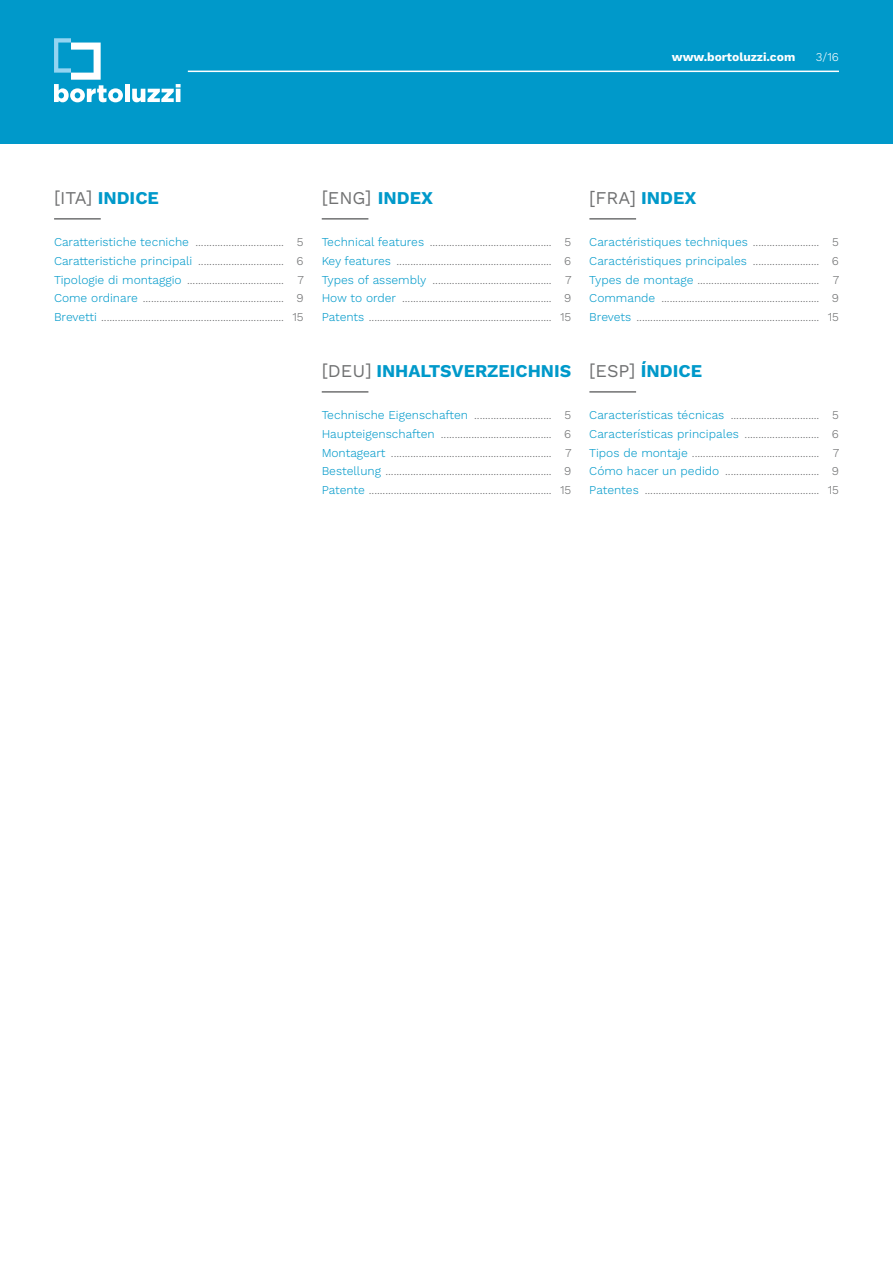
<style>
.page{position:relative;width:893px;height:1263px;background:#fff}
.page>*{position:absolute;margin:0;border:0;box-sizing:border-box;transform-origin:0 0}
.t1{font:700 18px "Work Sans";color:#0099ca}
.t2{font:18px "Work Sans";color:#707172}
.t3{font:300 12px/18.6px "Work Sans";color:#707172;text-align:justify}
.t4{font:700 12px "Work Sans";color:#fff}
.t5{font:300 12px "Work Sans";color:#fff}
.s1{font-weight:400;color:#707172}
.s2{color:#0099ca}
.s3{font-weight:700;color:#0099ca}
</style>
<div class="page">
<div style="left:0;top:0;width:893px;height:144px;background:#0099ca"></div>
<svg style="left:54px;top:38px;width:69px;height:64px"></svg>
<div style="left:125px;top:84px;width:5px;height:18px;background:#fff"></div>
<svg style="left:132px;top:84px;width:49px;height:18px"></svg>
<hr style="left:188px;top:71px;width:651px;height:1px;background:#fff">
<hr style="left:54px;top:218px;width:47px;height:2px;background:#707172">
<hr style="left:322px;top:218px;width:46px;height:2px;background:#707172">
<hr style="left:322px;top:391px;width:46px;height:2px;background:#707172">
<hr style="left:589px;top:218px;width:47px;height:2px;background:#707172">
<hr style="left:589px;top:391px;width:47px;height:2px;background:#707172">
<p class="t4" style="left:672px;top:50px;width:125px">www.bortoluzzi.com</p>
<p class="t5" style="left:816px;top:50px;width:25px">3/16</p>
<h1 class="t1" style="left:54px;top:187px;width:106px"><span class="s1">[ITA]</span> INDICE</h1>
<p class="t3" style="left:54px;top:233px;width:251px"><span class="s2">Caratteristiche tecniche</span> ................................ 5<br><span class="s2">Caratteristiche principali</span> ............................... 6<br><span class="s2">Tipologie di montaggio</span> ................................... 7<br><span class="s2">Come ordinare</span> ................................................... 9<br><span class="s2">Brevetti</span> .................................................................. 15</p>
<h1 class="t2" style="left:322px;top:187px;width:113px">[ENG] <span class="s3">INDEX</span></h1>
<p class="t3" style="left:322px;top:233px;width:251px"><span class="s2">Technical features</span> ............................................ 5<br><span class="s2">Key features</span> ........................................................ 6<br><span class="s2">Types of assembly</span> ........................................... 7<br><span class="s2">How to order</span> ...................................................... 9<br><span class="s2">Patents</span> .................................................................. 15</p>
<h1 class="t1" style="left:322px;top:360px;width:251px"><span class="s1">[DEU]</span> INHALTSVERZEICHNIS</h1>
<p class="t3" style="left:322px;top:407px;width:251px"><span class="s2">Technische Eigenschaften</span> ............................ 5<br><span class="s2">Haupteigenschaften</span> ........................................ 6<br><span class="s2">Montageart</span> .......................................................... 7<br><span class="s2">Bestellung</span> ............................................................ 9<br><span class="s2">Patente</span> .................................................................. 15</p>
<h1 class="t2" style="left:589px;top:187px;width:109px">[FRA] <span class="s3">INDEX</span></h1>
<p class="t3" style="left:589px;top:233px;width:251px"><span class="s2">Caractéristiques techniques</span> ........................ 5<br><span class="s2">Caractéristiques principales</span> ........................ 6<br><span class="s2">Types de montage</span> ............................................ 7<br><span class="s2">Commande</span> ......................................................... 9<br><span class="s2">Brevets</span> .................................................................. 15</p>
<h1 class="t1" style="left:589px;top:360px;width:114px"><span class="s1">[ESP]</span> ÍNDICE</h1>
<p class="t3" style="left:589px;top:407px;width:251px"><span class="s2">Características técnicas</span> ................................ 5<br><span class="s2">Características principales</span> ........................... 6<br><span class="s2">Tipos de montaje</span> .............................................. 7<br><span class="s2">Cómo hacer un pedido</span> .................................. 9<br><span class="s2">Patentes</span> ............................................................... 15</p>
</div>
